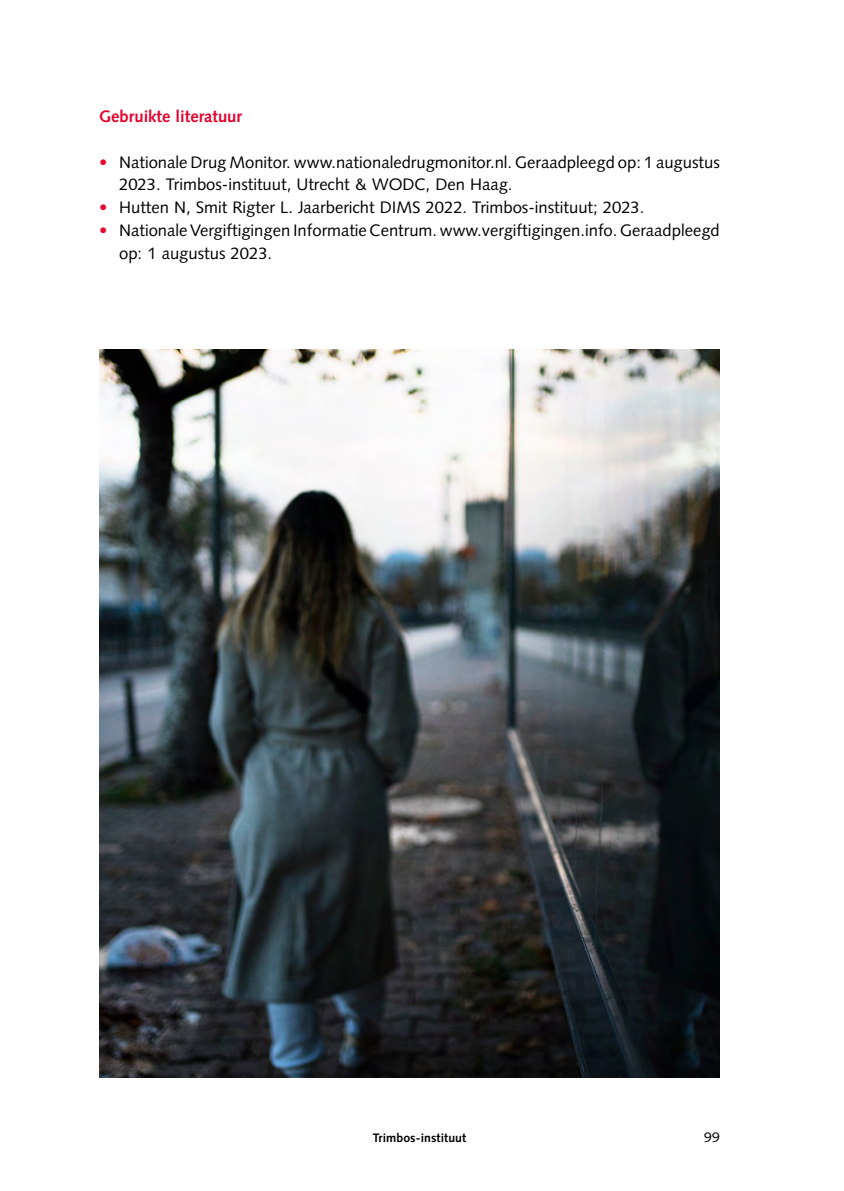
<style>
.page{position:relative;width:844px;height:1191px;background:#fff}
.page>*{position:absolute;margin:0;border:0;box-sizing:border-box;transform-origin:0 0}
.t1{font:16.62px/22.8px "Syntax LT Std";color:#000}
.t2{font:700 16.62px "Syntax LT Std";color:#e4032e}
.t3{font:14px "Syntax LT Std";color:#000}
.t4{font:700 12.25px "Syntax";letter-spacing:.005em;color:#000}
.s1{color:#e4032e}
</style>
<div class="page">
<img style="left:99px;top:349px;width:620px;height:728px">
<p class="t2" style="left:99px;top:107px;width:144px">Gebruikte literatuur</p>
<p class="t1" style="left:119px;top:150px;width:602px;text-indent:-20px"><span class="s1">•</span> Nationale Drug Monitor. www.nationaledrugmonitor.nl. Geraadpleegd op: 1 augustus<br>2023. Trimbos-instituut, Utrecht &amp; WODC, Den Haag.</p>
<p class="t1" style="left:99px;top:196px;width:546px"><span class="s1">•</span> Hutten N, Smit Rigter L. Jaarbericht DIMS 2022. Trimbos-instituut; 2023.</p>
<p class="t1" style="left:119px;top:219px;width:602px;text-indent:-20px"><span class="s1">•</span> Nationale Vergiftigingen Informatie Centrum. www.vergiftigingen.info. Geraadpleegd op: 1 augustus 2023.</p>
<p class="t4" style="left:372px;top:1131px;width:95px">Trimbos-instituut</p>
<p class="t3" style="left:704px;top:1129px;width:17px">99</p>
</div>
